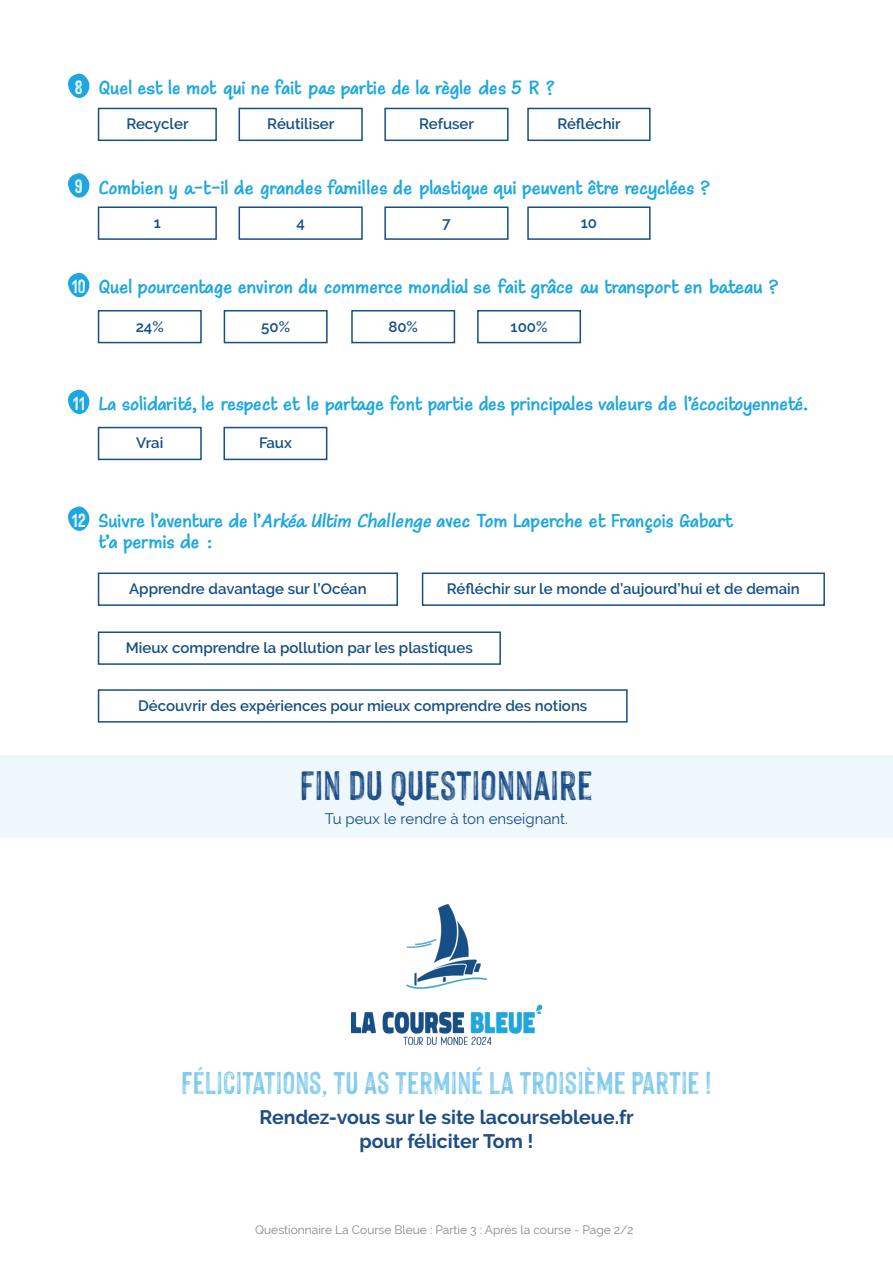
<style>
.page{position:relative;width:893px;height:1263px;background:#fff}
.page>*{position:absolute;margin:0;border:0;box-sizing:border-box;transform-origin:0 0}
.t1{font:45px "Hackney Vector";color:#1d4e86}
.t2{font:34.5px "Hackney Vector";color:#7ecaec}
.t3{font:700 27px/21px "Maku";color:#1da7e0}
.t4{font:21px "Hackney Vector";color:#fff}
.t5{font:700 19.5px/24px "Raleway";color:#1d4e85;text-align:center}
.t6{font:600 15px "Raleway";color:#164f85}
.t7{font:15px "Raleway";color:#164f85}
.t8{font:12px "Raleway";color:#878787}
.s1{font-family:"Hackney Vector";font-weight:400;font-size:21px;color:#fff}
.s2{font-style:italic}
</style>
<div class="page">
<svg style="left:68px;top:73px;width:22px;height:25px"></svg>
<svg style="left:68px;top:173px;width:22px;height:25px"></svg>
<div style="left:98px;top:108px;width:119px;height:33px;border:2px solid #164f85"></div>
<div style="left:239px;top:108px;width:124px;height:33px;border:2px solid #164f85"></div>
<div style="left:384px;top:108px;width:125px;height:33px;border:2px solid #164f85"></div>
<div style="left:527px;top:108px;width:124px;height:33px;border:2px solid #164f85"></div>
<div style="left:98px;top:206px;width:119px;height:34px;border:2px solid #164f85"></div>
<div style="left:239px;top:206px;width:124px;height:34px;border:2px solid #164f85"></div>
<div style="left:384px;top:206px;width:125px;height:34px;border:2px solid #164f85"></div>
<div style="left:527px;top:206px;width:124px;height:34px;border:2px solid #164f85"></div>
<svg style="left:68px;top:272px;width:22px;height:26px"></svg>
<svg style="left:68px;top:389px;width:22px;height:25px"></svg>
<svg style="left:68px;top:506px;width:22px;height:25px"></svg>
<div style="left:98px;top:310px;width:104px;height:33px;border:2px solid #164f85"></div>
<div style="left:224px;top:310px;width:104px;height:33px;border:2px solid #164f85"></div>
<div style="left:351px;top:310px;width:104px;height:33px;border:2px solid #164f85"></div>
<div style="left:477px;top:310px;width:104px;height:33px;border:2px solid #164f85"></div>
<div style="left:98px;top:427px;width:104px;height:33px;border:2px solid #164f85"></div>
<div style="left:223px;top:427px;width:104px;height:33px;border:2px solid #164f85"></div>
<div style="left:98px;top:572px;width:300px;height:34px;border:2px solid #164f85"></div>
<div style="left:98px;top:689px;width:530px;height:34px;border:2px solid #164f85"></div>
<div style="left:422px;top:572px;width:403px;height:34px;border:2px solid #164f85"></div>
<div style="left:98px;top:631px;width:403px;height:34px;border:2px solid #164f85"></div>
<div style="left:0;top:755px;width:893px;height:82px;background:#edf7fc"></div>
<img style="left:351px;top:904px;width:191px;height:140px">
<p class="t3" style="left:75px;top:74px;width:482px"><span class="s1">8</span> Quel est le mot qui ne fait pas partie de la règle des 5 R ?</p>
<p class="t6" style="left:126px;top:115px;width:64px">Recycler</p>
<p class="t6" style="left:267px;top:115px;width:69px">Réutiliser</p>
<p class="t6" style="left:419px;top:115px;width:56px">Refuser</p>
<p class="t6" style="left:557px;top:115px;width:65px">Réfléchir</p>
<p class="t3" style="left:75px;top:174px;width:638px"><span class="s1">9</span> Combien y a-t-il de grandes familles de plastique qui peuvent être recyclées ?</p>
<p class="t6" style="left:154px;top:214px;width:9px">1</p>
<p class="t6" style="left:296px;top:214px;width:10px">4</p>
<p class="t6" style="left:442px;top:214px;width:10px">7</p>
<p class="t6" style="left:581px;top:214px;width:18px">10</p>
<p class="t3" style="left:72px;top:274px;width:709px"><span class="s1">10</span> Quel pourcentage environ du commerce mondial se fait grâce au transport en bateau ?</p>
<p class="t6" style="left:136px;top:318px;width:30px">24%</p>
<p class="t6" style="left:261px;top:318px;width:30px">50%</p>
<p class="t6" style="left:388px;top:318px;width:31px">80%</p>
<p class="t6" style="left:511px;top:318px;width:38px">100%</p>
<p class="t3" style="left:73px;top:390px;width:738px"><span class="s1">11</span> La solidarité, le respect et le partage font partie des principales valeurs de l’écocitoyenneté.</p>
<p class="t6" style="left:136px;top:434px;width:29px">Vrai</p>
<p class="t6" style="left:259px;top:434px;width:34px">Faux</p>
<p class="t4" style="left:72px;top:508px;width:16px">12</p>
<p class="t3" style="left:98px;top:507px;width:636px">Suivre l’aventure de l’<span class="s2">ArkéaUltimChallenge</span>avec Tom Laperche et François Gabart t’a permis de :</p>
<p class="t6" style="left:129px;top:580px;width:239px">Apprendre davantage sur l’Océan</p>
<p class="t6" style="left:447px;top:580px;width:354px">Réfléchir sur le monde d’aujourd’hui et de demain</p>
<p class="t6" style="left:126px;top:639px;width:348px">Mieux comprendre la pollution par les plastiques</p>
<p class="t6" style="left:138px;top:697px;width:451px">Découvrir des expériences pour mieux comprendre des notions</p>
<h1 class="t1" style="left:300px;top:761px;width:295px">FIN DU QUESTIONNAIRE</h1>
<p class="t7" style="left:325px;top:810px;width:245px">Tu peux le rendre à ton enseignant.</p>
<p class="t2" style="left:181px;top:1064px;width:532px">FÉLICITATIONS, TU AS TERMINÉ LA TROISIÈME PARTIE !</p>
<p class="t5" style="left:260px;top:1105px;width:376px">Rendez-vous sur le site lacoursebleue.fr pour féliciter Tom !</p>
<p class="t8" style="left:255px;top:1223px;width:380px">Questionnaire La Course Bleue : Partie 3 : Après la course - Page 2/2</p>
</div>
